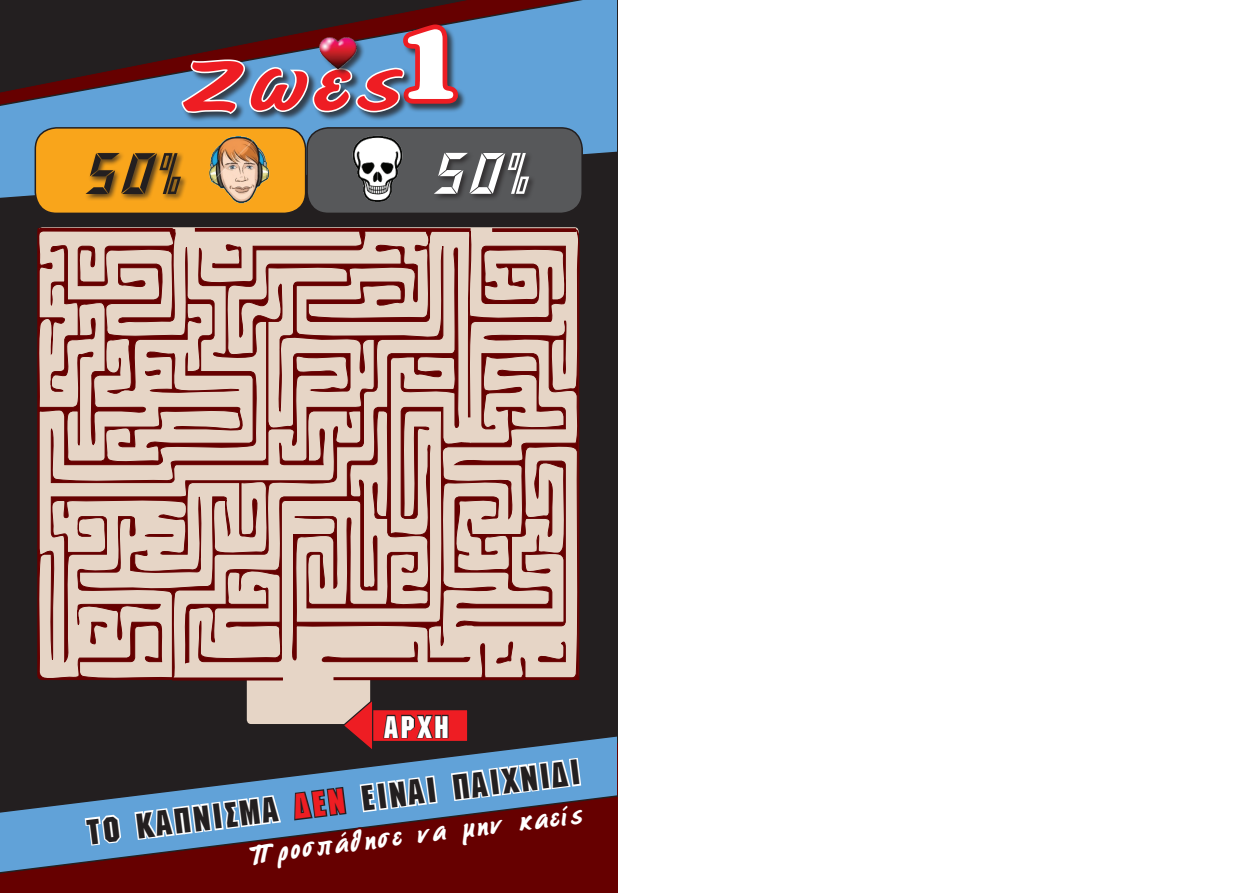
<style>
.page{position:relative;width:1234px;height:893px;background:#fff}
.page>*{position:absolute;margin:0;border:0;box-sizing:border-box;transform-origin:0 0}
.t1{font:76.35px "UB Script";color:#ee1d23;scale:1.23 1}
.t2{font:55.8px "UB Calculator";color:#231f20}
.t3{font:55.8px "UB Calculator";color:#fff}
.t4{font:34.5px "UB Soccer";color:#231f20}
.t5{font:30.3px "UB Soccer";color:#fff}
.t6{font:25.5px "UB Script";color:#fff}
.s1{color:#ee1d23}
</style>
<div class="page">
<div style="left:0;top:0;width:617px;height:893px;background:#231f20"></div>
<div style="left:0;top:876px;width:617px;height:17px;background:#600"></div>
<svg style="left:0;top:736px;width:617px;height:140px"></svg>
<svg style="left:83px;top:812px;width:40px;height:35px"></svg>
<svg style="left:0;top:0;width:617px;height:198px"></svg>
<div style="left:403px;top:25px;width:214px;height:166px;background:#61a2d8"></div>
<div style="left:181px;top:60px;width:353px;height:129px;background:#231f20;opacity:.75"></div>
<svg style="left:180px;top:17px;width:285px;height:99px"></svg>
<div style="left:319px;top:37px;width:69px;height:54px;background:#231f20;opacity:.75"></div>
<img style="left:310px;top:32px;width:55px;height:40px">
<svg style="left:133px;top:710px;width:453px;height:183px"></svg>
<div style="left:307px;top:128px;width:275px;height:85px;background:#57585a;border-radius:21px"></div>
<div style="left:306px;top:127px;width:277px;height:87px;border:2px solid #231f20;border-radius:21px"></div>
<div style="left:35px;top:128px;width:270px;height:85px;background:#f9a51b;border-radius:21px"></div>
<div style="left:35px;top:127px;width:271px;height:87px;border:2px solid #231f20;border-radius:21px"></div>
<img style="left:357px;top:135px;width:41px;height:9px">
<img style="left:220px;top:136px;width:36px;height:8px">
<div style="left:83px;top:152px;width:171px;height:82px;background:#231f20;opacity:.75"></div>
<div style="left:431px;top:151px;width:171px;height:82px;background:#231f20;opacity:.75"></div>
<svg style="left:37px;top:324px;width:146px;height:415px"></svg>
<svg style="left:50px;top:324px;width:133px;height:179px;background:#caa79c"></svg>
<svg style="left:183px;top:144px;width:278px;height:708px"></svg>
<svg style="left:451px;top:228px;width:130px;height:480px;background:#bc9a90"></svg>
<svg style="left:144px;top:348px;width:104px;height:47px;background:#c9a59a"></svg>
<svg style="left:72px;top:496px;width:132px;height:149px;background:#ccab9f"></svg>
<svg style="left:320px;top:641px;width:100px;height:21px;background:#c8a398"></svg>
<svg style="left:496px;top:592px;width:19px;height:74px"></svg>
<svg style="left:537px;top:636px;width:30px;height:26px"></svg>
<svg style="left:37px;top:226px;width:437px;height:98px;background:#c49e93"></svg>
<svg style="left:492px;top:228px;width:84px;height:4px"></svg>
<div style="left:463px;top:626px;width:12px;height:31px;background:#e6d5c6;border-radius:4px"></div>
<svg style="left:462px;top:417px;width:15px;height:26px"></svg>
<h1 class="t1" style="left:182px;top:33px;width:228px">Ζωες<sup>1</sup></h1>
<h2 class="t2" style="left:85px;top:136px;width:99px">50%</h2>
<h2 class="t3" style="left:433px;top:136px;width:99px">50%</h2>
<p class="t5" style="left:383px;top:709px;width:66px">Αρχη</p>
<p class="t4" style="left:84px;top:812px;width:497px;rotate:-7deg">ΤΟ ΚΑΠΝΙΣΜΑ <span class="s1">ΔΕΝ</span> ΕΙΝΑΙ ΠΑΙΧΝΙΔΙ</p>
<p class="t6" style="left:248px;top:838px;width:338px;rotate:-7deg">Προσπάθησε να µην καείς</p>
</div>
